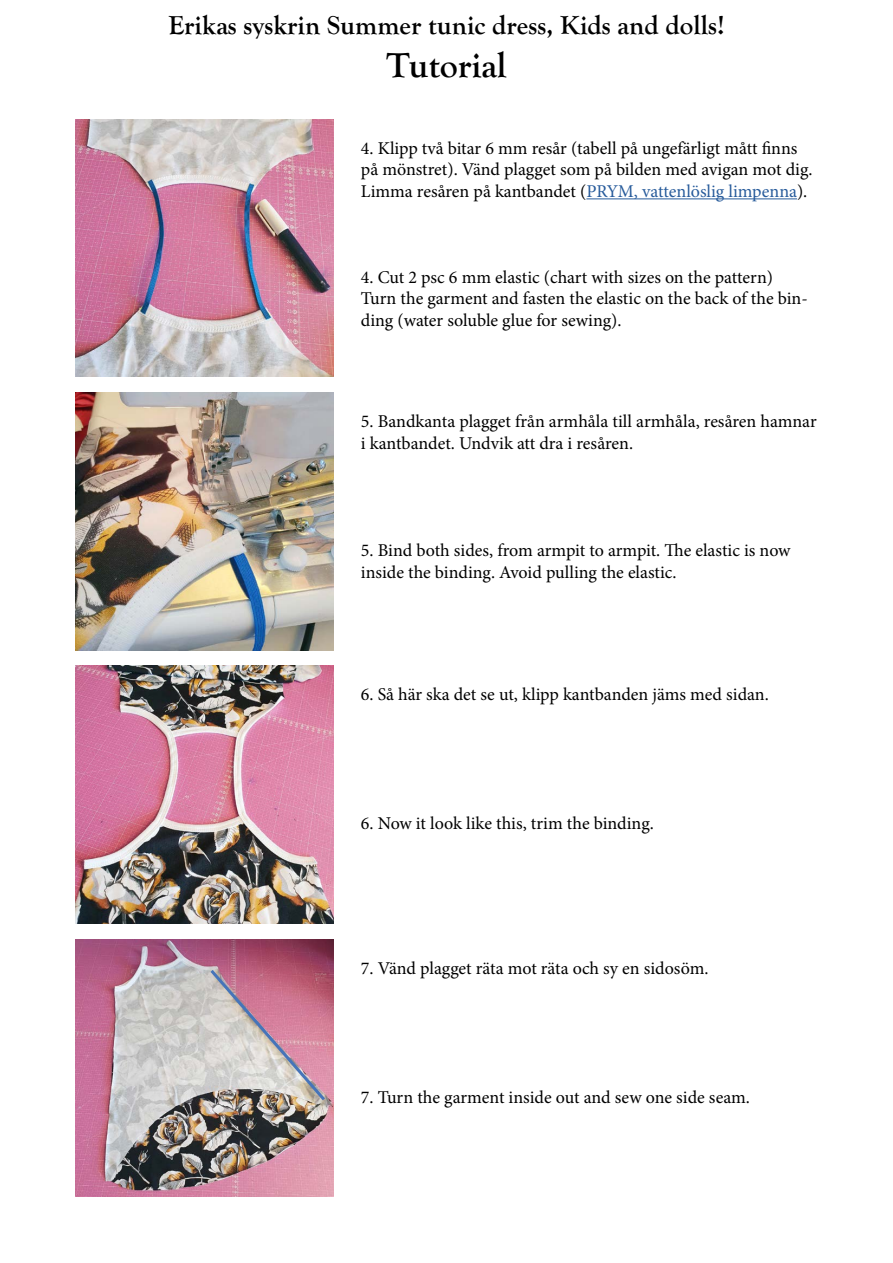
<style>
.page{position:relative;width:893px;height:1263px;background:#fff}
.page>*{position:absolute;margin:0;border:0;box-sizing:border-box;transform-origin:0 0}
.t1{font:700 36px "Goudy Old Style T";color:#000}
.t2{font:700 27px "Goudy Old Style T";color:#000}
.t3{font:18px/21.6px "Minion Pro";color:#000}
.s1{color:#275b9b}
</style>
<div class="page">
<hr style="left:586px;top:198px;width:211px;height:1px;background:#275b9b">
<img style="left:76px;top:119px;width:258px;height:258px">
<img style="left:76px;top:392px;width:258px;height:258px">
<img style="left:76px;top:666px;width:258px;height:257px">
<img style="left:76px;top:939px;width:258px;height:258px">
<svg style="left:207px;top:966px;width:121px;height:137px;background:#c79ea9"></svg>
<h2 class="t2" style="left:168px;top:10px;width:558px">Erikas syskrin Summer tunic dress, Kids and dolls!</h2>
<h1 class="t1" style="left:386px;top:45px;width:122px">Tutorial</h1>
<p class="t3" style="left:361px;top:137px;width:453px">4. Klipp två bitar 6 mm resår (tabell på ungefärligt mått finns på mönstret). Vänd plagget som på bilden med avigan mot dig.<br>Limma resåren på kantbandet (<span class="s1">PRYM, vattenlöslig limpenna</span>).</p>
<p class="t3" style="left:361px;top:266px;width:448px">4. Cut 2 psc 6 mm elastic (chart with sizes on the pattern)<br>Turn the garment and fasten the elastic on the back of the bin&shy;ding (water soluble glue for sewing).</p>
<p class="t3" style="left:361px;top:411px;width:457px">5. Bandkanta plagget från armhåla till armhåla, resåren hamnar i kantbandet. Undvik att dra i resåren.</p>
<p class="t3" style="left:361px;top:539px;width:431px">5. Bind both sides, from armpit to armpit. The elastic is now inside the binding. Avoid pulling the elastic.</p>
<p class="t3" style="left:361px;top:684px;width:409px">6. Så här ska det se ut, klipp kantbanden jäms med sidan.</p>
<p class="t3" style="left:361px;top:813px;width:294px">6. Now it look like this, trim the binding.</p>
<p class="t3" style="left:361px;top:957px;width:349px">7. Vänd plagget räta mot räta och sy en sidosöm.</p>
<p class="t3" style="left:361px;top:1086px;width:391px">7. Turn the garment inside out and sew one side seam.</p>
</div>
